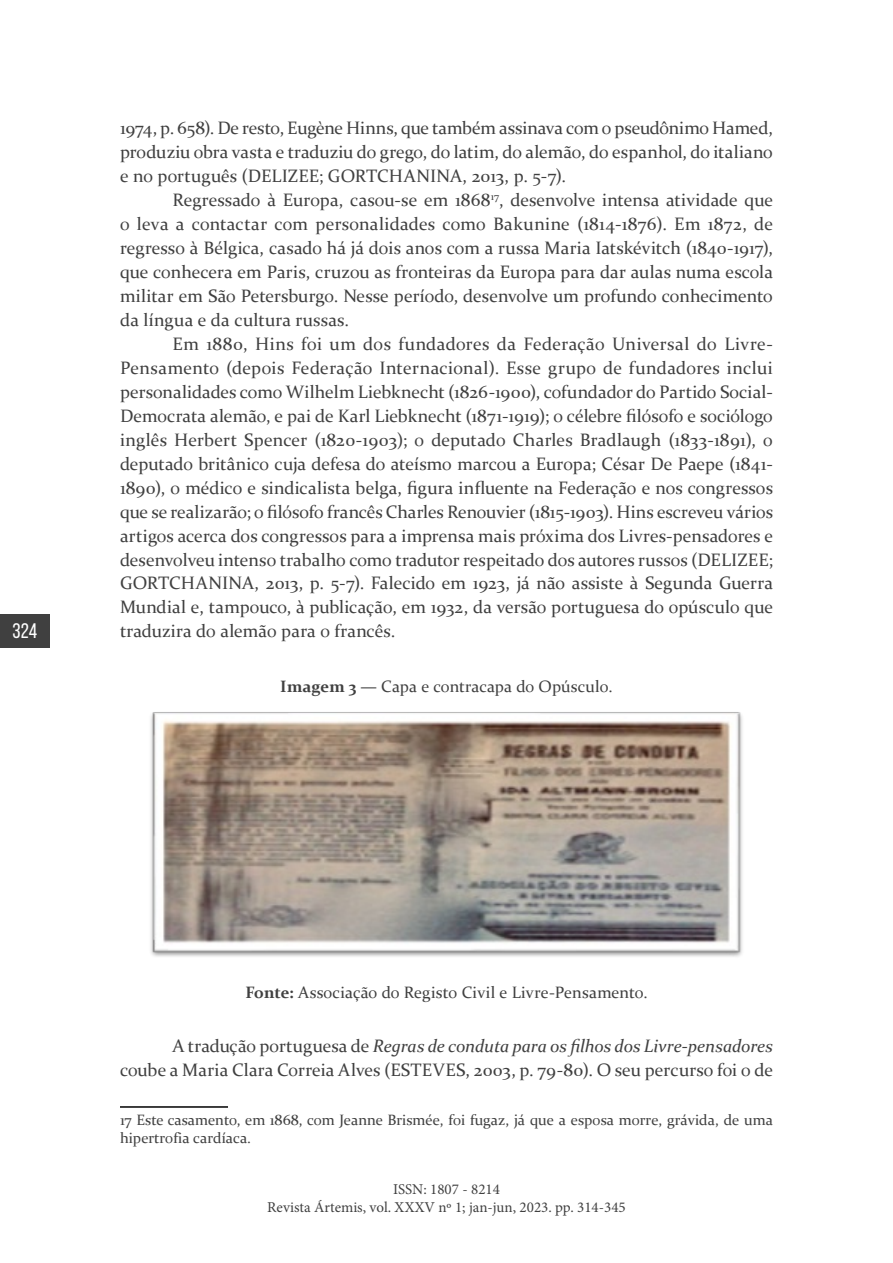
<style>
.page{position:relative;width:893px;height:1263px;background:#fff}
.page>*{position:absolute;margin:0;border:0;box-sizing:border-box;transform-origin:0 0}
.t1{font:21px "Bebas Neue";color:#fff}
.t2{font:18px/24px "Constantia";letter-spacing:.005em;color:#404040;text-align:justify}
.t3{font:16.5px "Constantia";letter-spacing:.005em;color:#404040}
.t4{font:15px/18px "Constantia";color:#404040}
.t5{font:15px/18px "Minion Pro";color:#404040;text-align:center}
.s1{font-weight:700}
.s2{font-style:italic}
</style>
<div class="page">
<div style="left:0;top:615px;width:50px;height:33px;background:#404040"></div>
<img style="left:150px;top:712px;width:593px;height:245px">
<hr style="left:120px;top:1106px;width:108px;height:2px;background:#000">
<p class="t1" style="left:13px;top:620px;width:26px">324</p>
<p class="t2" style="left:120px;top:115px;width:654px">1974, p. 658). De resto, Eugène Hinns, que também assinava com o pseudônimo Hamed, produziu obra vasta e traduziu do grego, do latim, do alemão, do espanhol, do italiano e no português (DELIZEE; GORTCHANINA, 2013, p. 5-7).</p>
<p class="t2" style="left:120px;top:187px;width:654px;text-indent:52px">Regressado à Europa, casou-se em 1868<sup>17</sup>, desenvolve intensa atividade que o leva a contactar com personalidades como Bakunine (1814-1876). Em 1872, de regresso à Bélgica, casado há já dois anos com a russa Maria Iatskévitch (1840-1917), que conhecera em Paris, cruzou as fronteiras da Europa para dar aulas numa escola militar em São Petersburgo. Nesse período, desenvolve um profundo conhecimento da língua e da cultura russas.</p>
<p class="t2" style="left:120px;top:331px;width:654px;text-indent:53px">Em 1880, Hins foi um dos fundadores da Federação Universal do Livre-Pensamento (depois Federação Internacional). Esse grupo de fundadores inclui personalidades como Wilhelm Liebknecht (1826-1900), cofundador do Partido Social-Democrata alemão, e pai de Karl Liebknecht (1871-1919); o célebre filósofo e sociólogo inglês Herbert Spencer (1820-1903); o deputado Charles Bradlaugh (1833-1891), o deputado britânico cuja defesa do ateísmo marcou a Europa; César De Paepe (1841- 1890), o médico e sindicalista belga, figura influente na Federação e nos congressos que se realizarão; o filósofo francês Charles Renouvier (1815-1903). Hins escreveu vários artigos acerca dos congressos para a imprensa mais próxima dos Livres-pensadores e desenvolveu intenso trabalho como tradutor respeitado dos autores russos (DELIZEE; GORTCHANINA, 2013, p. 5-7). Falecido em 1923, já não assiste à Segunda Guerra Mundial e, tampouco, à publicação, em 1932, da versão portuguesa do opúsculo que traduzira do alemão para o francês.</p>
<p class="t3" style="left:280px;top:675px;width:334px"><span class="s1">Imagem 3</span> — Capa e contracapa do Opúsculo.</p>
<p class="t3" style="left:245px;top:981px;width:404px"><span class="s1">Fonte:</span> Associação do Registo Civil e Livre-Pensamento.</p>
<p class="t2" style="left:120px;top:1033px;width:654px;text-align:right">A tradução portuguesa de <span class="s2">Regras de conduta para os filhos dos Livre-pensadores<br></span>coube a Maria Clara Correia Alves (ESTEVES, 2003, p. 79-80). O seu percurso foi o de</p>
<p class="t4" style="left:120px;top:1110px;width:654px">17 Este casamento, em 1868, com Jeanne Brismée, foi fugaz, já que a esposa morre, grávida, de uma hipertrofia cardíaca.</p>
<p class="t5" style="left:267px;top:1181px;width:360px">ISSN: 1807 - 8214<br>Revista Ártemis, vol. XXXV nº 1; jan-jun, 2023. pp. 314-345</p>
</div>
